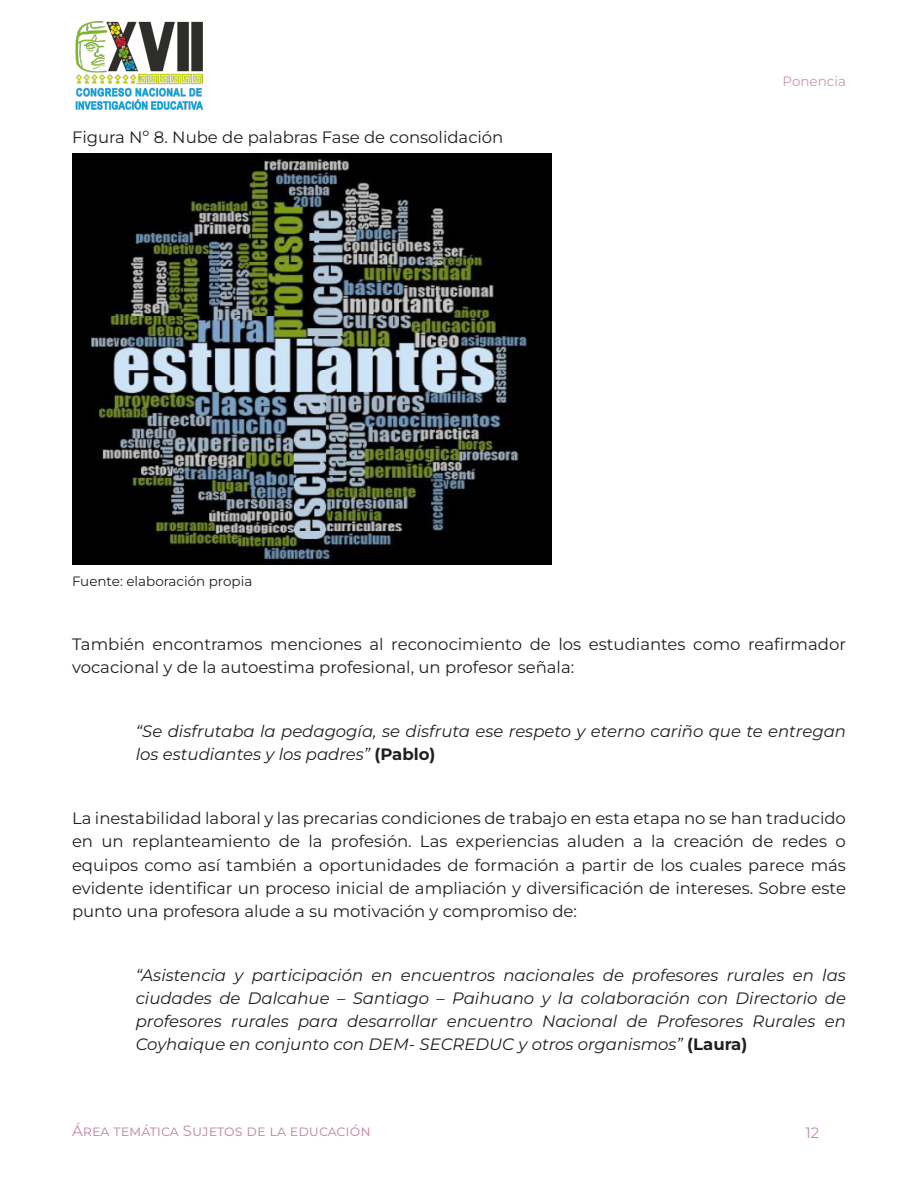
<style>
.page{position:relative;width:918px;height:1188px;background:#fff}
.page>*{position:absolute;margin:0;border:0;box-sizing:border-box;transform-origin:0 0}
.t1{font:16.5px/23.1px "Montserrat";color:#231f20}
.t2{font:italic 16.5px/23.1px "Montserrat";color:#231f20}
.t3{font:15px "Montserrat";color:#c48ca9}
.t4{font:13.5px "Montserrat";color:#231f20}
.t5{font:13.5px "Montserrat";color:#c998b1}
.s1{font-weight:700;font-style:normal}
</style>
<div class="page">
<img style="left:75px;top:21px;width:129px;height:89px">
<img style="left:72px;top:154px;width:480px;height:410px">
<p class="t1" style="left:72px;top:125px;width:433px">Figura Nº 8. Nube de palabras Fase de consolidación</p>
<p class="t4" style="left:72px;top:572px;width:182px">Fuente: elaboración propia</p>
<p class="t5" style="left:783px;top:73px;width:65px">Ponencia</p>
<p class="t1" style="left:72px;top:632px;width:776px">También encontramos menciones al reconocimiento de los estudiantes como reafirmador vocacional y de la autoestima profesional, un profesor señala:</p>
<p class="t2" style="left:136px;top:720px;width:712px">“Se disfrutaba la pedagogía, se disfruta ese respeto y eterno cariño que te entregan los estudiantes y los padres” <span class="s1">(Pablo)</span></p>
<p class="t1" style="left:72px;top:807px;width:776px;text-align:justify">La inestabilidad laboral y las precarias condiciones de trabajo en esta etapa no se han traducido en un replanteamiento de la profesión. Las experiencias aluden a la creación de redes o equipos como así también a oportunidades de formación a partir de los cuales parece más evidente identificar un proceso inicial de ampliación y diversificación de intereses. Sobre este punto una profesora alude a su motivación y compromiso de:</p>
<p class="t2" style="left:136px;top:963px;width:712px;text-align:justify">“Asistencia y participación en encuentros nacionales de profesores rurales en las ciudades de Dalcahue – Santiago – Paihuano y la colaboración con Directorio de profesores rurales para desarrollar encuentro Nacional de Profesores Rurales en Coyhaique en conjunto con DEM- SECREDUC y otros organismos” <span class="s1">(Laura)</span></p>
<p class="t3" style="left:72px;top:1122px;width:300px">Área temática Sujetos de la educación</p>
<p class="t3" style="left:806px;top:1124px;width:15px">12</p>
</div>
